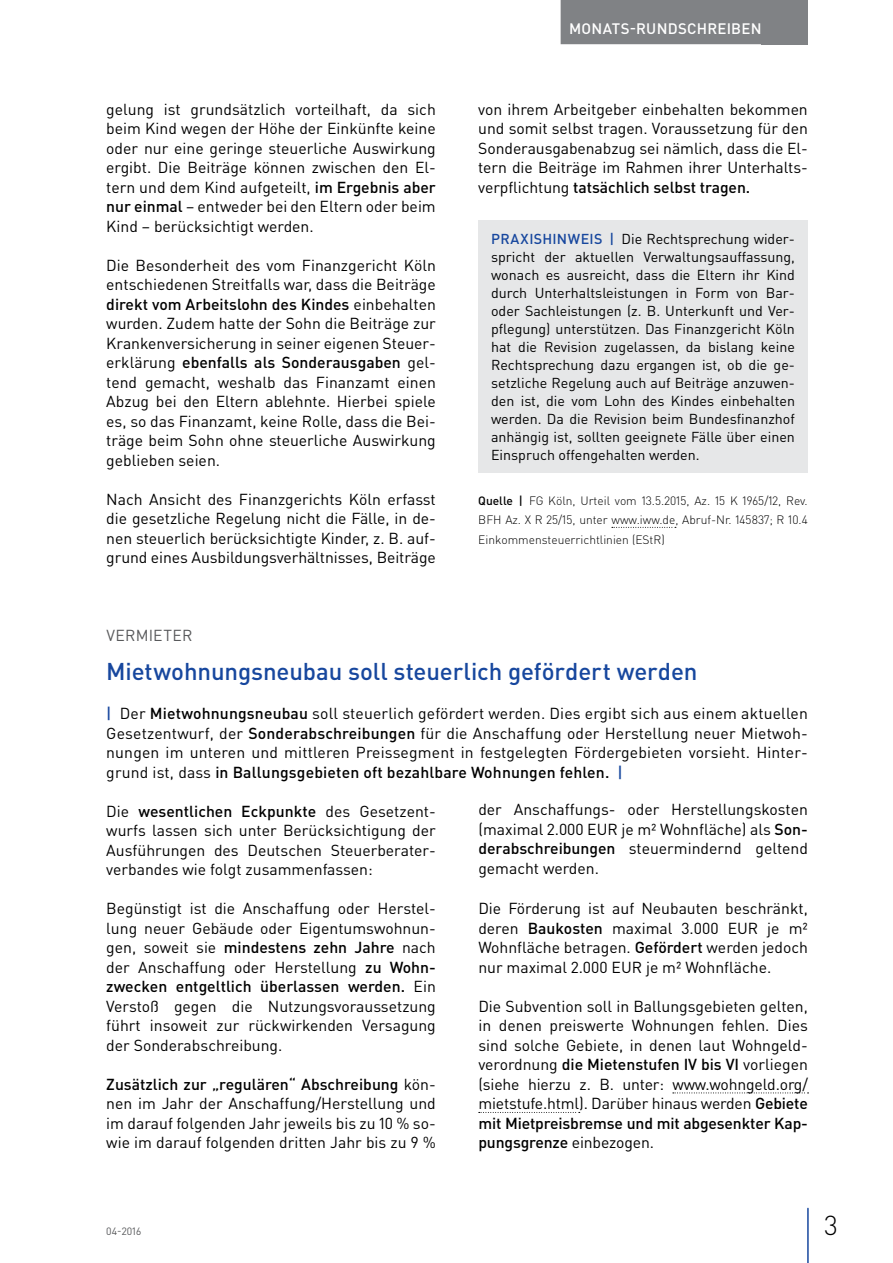
<style>
.page{position:relative;width:893px;height:1263px;background:#fff}
.page>*{position:absolute;margin:0;border:0;box-sizing:border-box;transform-origin:0 0}
.t1{font:300 27px "DIN Pro";color:#000}
.t2{font:500 24px "DIN Pro";letter-spacing:-.005em;color:#17479e}
.t3{font:15.75px/19.5px "DIN Pro";color:#000;text-align:justify}
.t4{font:15.75px "DIN Pro";letter-spacing:.015em;color:#58595b}
.t5{font:500 15px "DIN Pro";letter-spacing:.015em;color:#fff}
.t6{font:14.25px/18px "DIN Pro";color:#000;text-align:justify}
.t7{font:300 12px/19.5px "DIN Pro";color:#000;text-align:justify}
.t8{font:10.5px "DIN Pro";color:#58595b}
.s1{font-weight:500}
.s2{font-weight:500;color:#17479e}
</style>
<div class="page">
<div style="left:762px;top:0;width:46px;height:44px;background:#808285"></div>
<hr style="left:807px;top:1208px;width:2px;height:55px;background:#17479e">
<div style="left:561px;top:0;width:209px;height:44px;background:#808285"></div>
<svg style="left:612px;top:527px;width:64px;height:1px"></svg>
<div style="left:478px;top:220px;width:330px;height:253px;background:#e6e7e8"></div>
<svg style="left:673px;top:1092px;width:135px;height:1px"></svg>
<svg style="left:479px;top:1112px;width:101px;height:1px"></svg>
<p class="t3" style="left:106px;top:99px;width:331px">gelung ist grundsätzlich vorteilhaft, da sich beim Kind wegen der Höhe der Einkünfte keine oder nur eine geringe steuerliche Auswirkung ergibt. Die Beiträge können zwischen den El&shy;tern und dem Kind aufgeteilt, <span class="s1">im Ergebnis aber nur einmal</span> – entweder bei den Eltern oder beim Kind – berücksichtigt werden.</p>
<p class="t3" style="left:106px;top:255px;width:331px">Die Besonderheit des vom Finanzgericht Köln entschiedenen Streitfalls war, dass die Beiträge <span class="s1">direkt vom Arbeitslohn des Kindes</span> einbehalten wurden. Zudem hatte der Sohn die Beiträge zur Krankenversicherung in seiner eigenen Steuer&shy;erklärung <span class="s1">ebenfalls als Sonderausgaben</span> gel&shy;tend gemacht, weshalb das Finanzamt einen Abzug bei den Eltern ablehnte. Hierbei spiele es, so das Finanzamt, keine Rolle, dass die Bei&shy;träge beim Sohn ohne steuerliche Auswirkung geblieben seien.</p>
<p class="t3" style="left:106px;top:489px;width:331px">Nach Ansicht des Finanzgerichts Köln erfasst die gesetzliche Regelung nicht die Fälle, in de&shy;nen steuerlich berücksichtigte Kinder, z. B. auf&shy;grund eines Ausbildungsverhältnisses, Beiträge</p>
<p class="t5" style="left:569px;top:18px;width:194px">MONATS-RUNDSCHREIBEN</p>
<p class="t3" style="left:478px;top:99px;width:331px">von ihrem Arbeitgeber einbehalten bekommen und somit selbst tragen. Voraussetzung für den Sonderausgabenabzug sei nämlich, dass die El&shy;tern die Beiträge im Rahmen ihrer Unterhalts&shy;verpflichtung <span class="s1">tatsächlich selbst tragen.</span></p>
<p class="t6" style="left:491px;top:229px;width:305px"><span class="s2">PRAXISHINWEIS |</span> Die Rechtsprechung wider&shy;spricht der aktuellen Verwaltungsauffassung, wonach es ausreicht, dass die Eltern ihr Kind durch Unterhaltsleistungen in Form von Bar&shy;oder Sachleistungen (z. B. Unterkunft und Ver&shy;pflegung) unterstützen. Das Finanzgericht Köln hat die Revision zugelassen, da bislang keine Rechtsprechung dazu ergangen ist, ob die ge&shy;setzliche Regelung auch auf Beiträge anzuwen&shy;den ist, die vom Lohn des Kindes einbehalten werden. Da die Revision beim Bundesfinanzhof anhängig ist, sollten geeignete Fälle über einen Einspruch offengehalten werden.</p>
<p class="t7" style="left:478px;top:490px;width:331px"><span class="s1">Quelle |</span> FG Köln, Urteil vom 13.5.2015, Az. 15 K 1965/12, Rev.<br>BFH Az. X R 25/15, unter www.iww.de, Abruf-Nr. 145837; R 10.4<br>Einkommensteuerrichtlinien (EStR)</p>
<p class="t4" style="left:106px;top:625px;width:88px">VERMIETER</p>
<h2 class="t2" style="left:106px;top:655px;width:593px">Mietwohnungsneubau soll steuerlich gefördert werden</h2>
<p class="t3" style="left:106px;top:703px;width:703px"><span class="s2">|</span> Der <span class="s1">Mietwohnungsneubau</span> soll steuerlich gefördert werden. Dies ergibt sich aus einem aktuellen Gesetzentwurf, der <span class="s1">Sonderabschreibungen</span> für die Anschaffung oder Herstellung neuer Mietwoh&shy;nungen im unteren und mittleren Preissegment in festgelegten Fördergebieten vorsieht. Hinter&shy;grund ist, dass <span class="s1">in Ballungsgebieten oft bezahlbare Wohnungen fehlen.</span> <span class="s2">|</span></p>
<p class="t3" style="left:106px;top:801px;width:331px">Die <span class="s1">wesentlichen Eckpunkte</span> des Gesetzent&shy;wurfs lassen sich unter Berücksichtigung der Ausführungen des Deutschen Steuerberater&shy;verbandes wie folgt zusammenfassen:</p>
<p class="t3" style="left:106px;top:898px;width:331px">Begünstigt ist die Anschaffung oder Herstel&shy;lung neuer Gebäude oder Eigentumswohnun&shy;gen, soweit sie <span class="s1">mindestens zehn Jahre</span> nach der Anschaffung oder Herstellung <span class="s1">zu Wohn&shy;zwecken entgeltlich überlassen werden.</span> Ein Verstoß gegen die Nutzungsvoraussetzung führt insoweit zur rückwirkenden Versagung der Sonderabschreibung.</p>
<p class="t3" style="left:106px;top:1074px;width:331px"><span class="s1">Zusätzlich zur „regulären“ Abschreibung</span> kön&shy;nen im Jahr der Anschaffung/Herstellung und im darauf folgenden Jahr jeweils bis zu 10 % so&shy;wie im darauf folgenden dritten Jahr bis zu 9 %</p>
<p class="t3" style="left:478px;top:799px;width:331px">der Anschaffungs- oder Herstellungskosten (maximal 2.000 EUR je m² Wohnfläche) als <span class="s1">Son&shy;derabschreibungen</span> steuermindernd geltend gemacht werden.</p>
<p class="t3" style="left:478px;top:898px;width:331px">Die Förderung ist auf Neubauten beschränkt, deren <span class="s1">Baukosten</span> maximal 3.000 EUR je m²<br>Wohnfläche betragen. <span class="s1">Gefördert</span> werden jedoch nur maximal 2.000 EUR je m² Wohnfläche.</p>
<p class="t3" style="left:478px;top:996px;width:331px">Die Subvention soll in Ballungsgebieten gelten, in denen preiswerte Wohnungen fehlen. Dies sind solche Gebiete, in denen laut Wohngeld&shy;verordnung <span class="s1">die Mietenstufen IV bis VI</span> vorliegen (siehe hierzu z. B. unter: www.wohngeld.org/ mietstufe.html). Darüber hinaus werden <span class="s1">Gebiete mit Mietpreisbremse und mit abgesenkter Kap&shy;pungsgrenze</span> einbezogen.</p>
<p class="t8" style="left:106px;top:1224px;width:37px">04-2016</p>
<h1 class="t1" style="left:824px;top:1207px;width:15px">3</h1>
</div>
